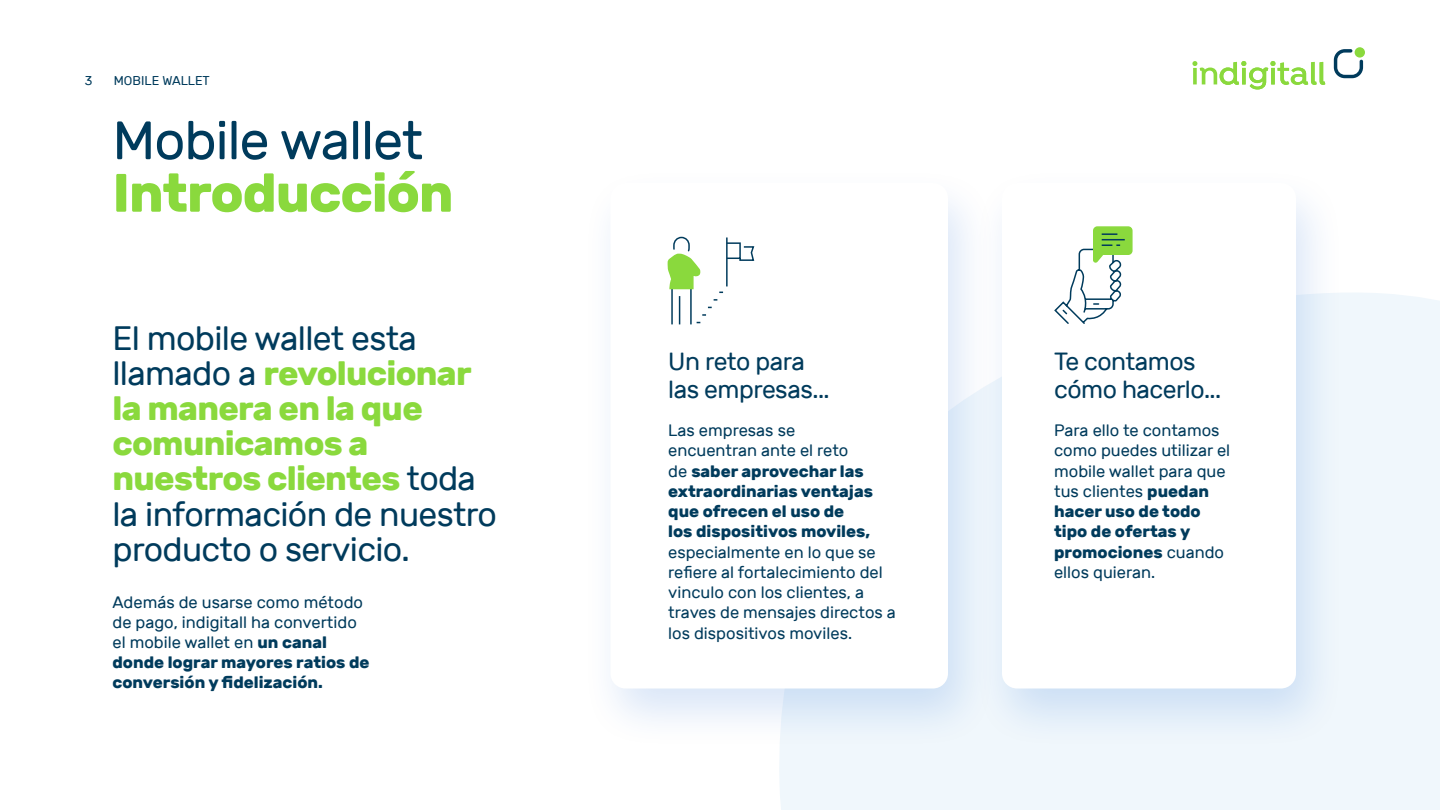
<style>
.page{position:relative;width:1440px;height:810px;background:#fff}
.page>*{position:absolute;margin:0;border:0;box-sizing:border-box;transform-origin:0 0}
.t1{font:54px "Rubik";letter-spacing:-.02em;color:#003b5c}
.t2{font:700 54px "Rubik";letter-spacing:-.02em;color:#8ad93d}
.t3{font:33.75px/35.2px "Rubik";letter-spacing:-.02em;color:#003b5c}
.t4{font:24.75px/27.8px "Rubik";letter-spacing:-.02em;color:#003b5c}
.t5{font:16.5px/20.2px "Rubik";color:#003b5c}
.t6{font:700 16.5px/20.2px "Rubik";color:#003b5c}
.t7{font:12.75px "Rubik";color:#003b5c}
.s1{font-weight:700;color:#8ad93d}
.s2{font-weight:700}
.s3{font-weight:400}
</style>
<div class="page">
<div style="left:779px;top:293px;width:661px;height:517px;background:#f0f7fc"></div>
<div style="left:581px;top:166px;width:417px;height:585px;background:#0056cd;opacity:.15"></div>
<div style="left:610px;top:183px;width:338px;height:505px;background:#fff;border-radius:15px"></div>
<div style="left:973px;top:166px;width:372px;height:585px;background:#0056cd;opacity:.15"></div>
<div style="left:1002px;top:183px;width:294px;height:505px;background:#fff;border-radius:15px"></div>
<svg style="left:667px;top:236px;width:88px;height:88px"></svg>
<svg style="left:1054px;top:226px;width:79px;height:98px"></svg>
<svg style="left:1192px;top:61px;width:133px;height:28px"></svg>
<svg style="left:1355px;top:47px;width:10px;height:11px"></svg>
<svg style="left:1334px;top:49px;width:29px;height:29px"></svg>
<p class="t7" style="left:85px;top:73px;width:9px">3</p>
<p class="t7" style="left:114px;top:73px;width:98px">MOBILE WALLET</p>
<h1 class="t1" style="left:112px;top:111px;width:312px">Mobile wallet</h1>
<h1 class="t2" style="left:112px;top:161px;width:343px">Introducción</h1>
<h2 class="t3" style="left:112px;top:321px;width:386px">El mobile wallet esta llamado a <span class="s1">revolucionar la manera en la que comunicamos a nuestros clientes</span> toda la información de nuestro producto o servicio.</h2>
<p class="t5" style="left:112px;top:592px;width:259px">Además de usarse como método de pago, indigitall ha convertido el mobile wallet en <span class="s2">un canal donde lograr mayores ratios de conversión y fidelización.</span></p>
<h3 class="t4" style="left:668px;top:348px;width:163px">Un reto para las empresas...</h3>
<h3 class="t4" style="left:1054px;top:348px;width:169px">Te contamos cómo hacerlo...</h3>
<p class="t5" style="left:1054px;top:421px;width:178px">Para ello te contamos como puedes utilizar el mobile wallet para que tus clientes <span class="s2">puedan hacer uso de todo tipo de ofertas y promociones</span> cuando ellos quieran.</p>
<p class="t6" style="left:668px;top:420px;width:206px"><span class="s3">Las empresas se encuentran ante el reto<br>de</span> saber aprovechar las extraordinarias ventajas que ofrecen el uso de<br>los dispositivos moviles,</p>
<p class="t5" style="left:668px;top:542px;width:229px">especialmente en lo que se refiere al fortalecimiento del vinculo con los clientes, a traves de mensajes directos a los dispositivos moviles.</p>
</div>
